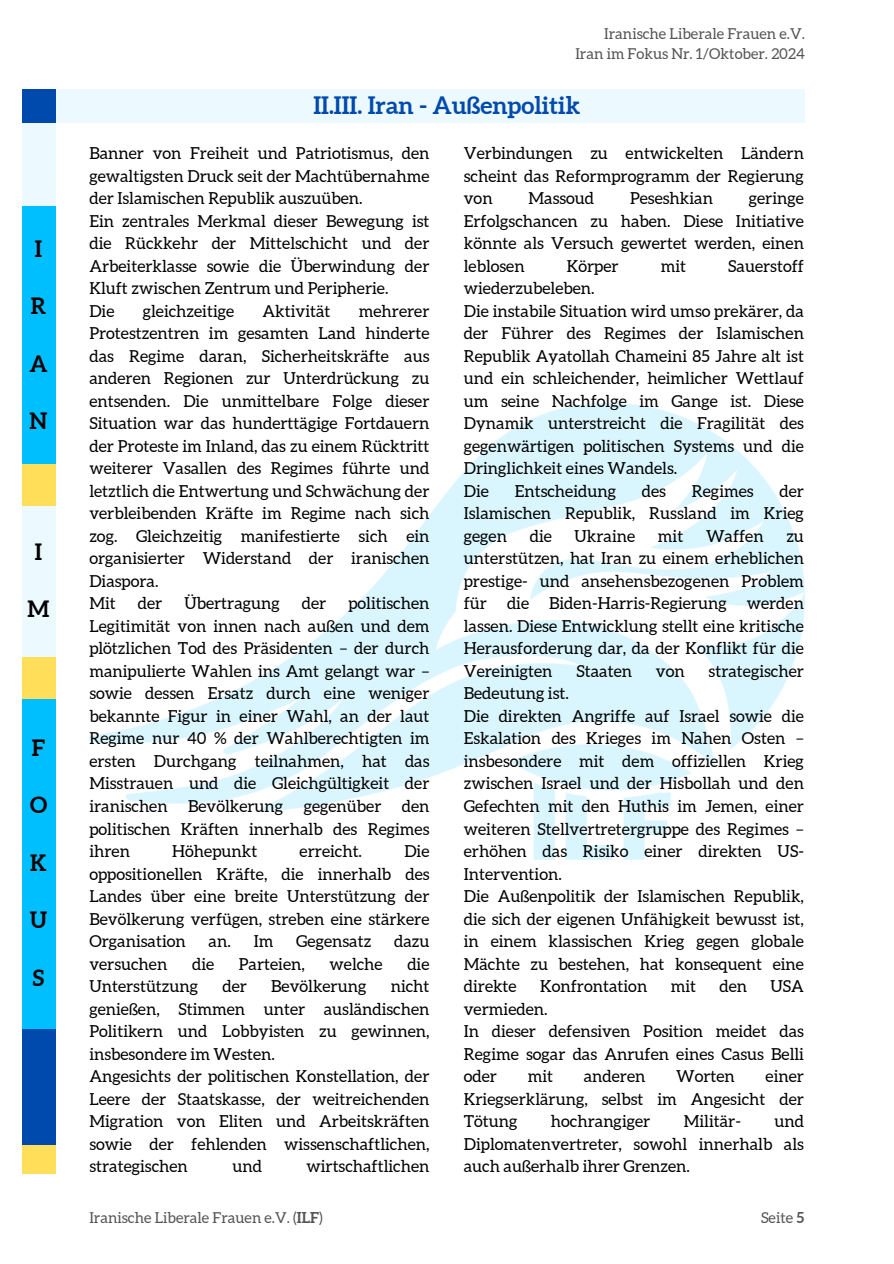
<style>
.page{position:relative;width:894px;height:1264px;background:#fff}
.page>*{position:absolute;margin:0;border:0;box-sizing:border-box;transform-origin:0 0}
.t1{font:700 24px "Aleo";color:#004aad}
.t2{font:700 22.5px "Aleo";color:#000}
.t3{font:16.5px/22.5px "Aleo";color:#000;text-align:justify}
.t4{font:15px "Aleo";color:#545454}
.s1{font-weight:700}
</style>
<div class="page">
<img style="left:89px;top:404px;width:715px;height:455px">
<div style="left:56px;top:89px;width:748px;height:34px;background:#ecfaff"></div>
<div style="left:22px;top:206px;width:33px;height:258px;background:#00bfff"></div>
<div style="left:22px;top:506px;width:33px;height:151px;background:#ecfaff"></div>
<div style="left:22px;top:698px;width:33px;height:331px;background:#00bfff"></div>
<div style="left:22px;top:123px;width:33px;height:83px;background:#ecfaff"></div>
<div style="left:22px;top:464px;width:34px;height:42px;background:#ffde59"></div>
<div style="left:22px;top:657px;width:33px;height:41px;background:#ffde59"></div>
<div style="left:22px;top:1029px;width:33px;height:116px;background:#004aad"></div>
<div style="left:22px;top:1145px;width:33px;height:29px;background:#ffde59"></div>
<div style="left:22px;top:89px;width:33px;height:34px;background:#004aad"></div>
<p class="t2" style="left:35px;top:236px;width:9px">I</p>
<p class="t2" style="left:31px;top:293px;width:17px">R</p>
<p class="t2" style="left:29px;top:350px;width:20px">A</p>
<p class="t2" style="left:30px;top:408px;width:19px">N</p>
<p class="t2" style="left:35px;top:539px;width:9px">I</p>
<p class="t2" style="left:28px;top:596px;width:23px">M</p>
<h1 class="t2" style="left:32px;top:735px;width:15px">F</h1>
<h1 class="t2" style="left:30px;top:792px;width:19px">O</h1>
<h1 class="t2" style="left:30px;top:849px;width:18px">K</h1>
<h1 class="t2" style="left:30px;top:907px;width:19px">U</h1>
<h1 class="t2" style="left:33px;top:964px;width:13px">S</h1>
<p class="t4" style="left:604px;top:25px;width:202px">Iranische Liberale Frauen e.V.</p>
<p class="t4" style="left:575px;top:46px;width:231px">Iran im Fokus Nr. 1/Oktober. 2024</p>
<p class="t1" style="left:313px;top:91px;width:268px">II.III. Iran - Außenpolitik</p>
<h1 class="t3" style="left:89px;top:142px;width:341px">Banner von Freiheit und Patriotismus, den gewaltigsten Druck seit der Machtübernahme der Islamischen Republik auszuüben.</h1>
<h1 class="t3" style="left:89px;top:209px;width:341px">Ein zentrales Merkmal dieser Bewegung ist die Rückkehr der Mittelschicht und der Arbeiterklasse sowie die Überwindung der Kluft zwischen Zentrum und Peripherie.</h1>
<h2 class="t3" style="left:89px;top:299px;width:27px">Die</h2>
<h2 class="t3" style="left:143px;top:299px;width:93px">gleichzeitige</h2>
<h2 class="t3" style="left:262px;top:299px;width:69px">Aktivität</h2>
<h2 class="t3" style="left:89px;top:299px;width:341px;text-indent:269px">mehrerer Protestzentren im gesamten Land hinderte das Regime daran, Sicherheitskräfte aus anderen Regionen zur Unterdrückung zu entsenden. Die unmittelbare Folge dieser Situation war das hunderttägige Fortdauern der Proteste im Inland, das zu einem Rücktritt weiterer Vasallen des Regimes führte und letztlich die Entwertung und Schwächung der verbleibenden Kräfte im Regime nach sich zog. Gleichzeitig manifestierte sich ein organisierter Widerstand der iranischen Diaspora.</h2>
<p class="t3" style="left:89px;top:592px;width:28px">Mit</p>
<p class="t3" style="left:138px;top:592px;width:26px">der</p>
<p class="t3" style="left:184px;top:592px;width:97px">Übertragung</p>
<p class="t3" style="left:302px;top:592px;width:26px">der</p>
<p class="t3" style="left:89px;top:592px;width:341px;text-indent:259px">politischen Legitimität von innen nach außen und dem plötzlichen Tod des Präsidenten – der durch manipulierte Wahlen ins Amt gelangt war – sowie dessen Ersatz durch eine weniger bekannte Figur in einer Wahl, an der laut Regime nur 40 % der Wahlberechtigten im ersten Durchgang teilnahmen, hat das Misstrauen und die Gleichgültigkeit der iranischen Bevölkerung gegenüber den politischen Kräften innerhalb des Regimes ihren</p>
<p class="t3" style="left:172px;top:839px;width:87px">Höhepunkt</p>
<p class="t3" style="left:299px;top:839px;width:64px">erreicht.</p>
<p class="t3" style="left:89px;top:839px;width:341px;text-indent:315px">Die oppositionellen Kräfte, die innerhalb des Landes über eine breite Unterstützung der Bevölkerung verfügen, streben eine stärkere Organisation</p>
<p class="t3" style="left:208px;top:929px;width:66px">an. Im</p>
<p class="t3" style="left:296px;top:929px;width:76px">Gegensatz</p>
<p class="t3" style="left:394px;top:929px;width:37px">dazu</p>
<p class="t3" style="left:89px;top:952px;width:79px">versuchen</p>
<p class="t3" style="left:192px;top:952px;width:24px">die</p>
<p class="t3" style="left:239px;top:952px;width:67px">Parteien,</p>
<p class="t3" style="left:329px;top:952px;width:55px">welche</p>
<p class="t3" style="left:407px;top:952px;width:24px">die</p>
<p class="t3" style="left:89px;top:974px;width:110px">Unterstützung</p>
<p class="t3" style="left:222px;top:974px;width:26px">der</p>
<p class="t3" style="left:271px;top:974px;width:97px">Bevölkerung</p>
<p class="t3" style="left:89px;top:974px;width:341px;text-indent:301px">nicht genießen, Stimmen unter ausländischen Politikern und Lobbyisten zu gewinnen, insbesondere im Westen.</p>
<p class="t3" style="left:89px;top:1064px;width:341px">Angesichts der politischen Konstellation, der Leere der Staatskasse, der weitreichenden Migration von Eliten und Arbeitskräften sowie der fehlenden wissenschaftlichen, strategischen</p>
<p class="t3" style="left:232px;top:1154px;width:31px">und</p>
<p class="t3" style="left:306px;top:1154px;width:124px">wirtschaftlichen</p>
<p class="t3" style="left:463px;top:142px;width:341px">Verbindungen zu entwickelten Ländern scheint das Reformprogramm der Regierung von</p>
<p class="t3" style="left:528px;top:187px;width:67px">Massoud</p>
<p class="t3" style="left:630px;top:187px;width:84px">Peseshkian</p>
<p class="t3" style="left:463px;top:187px;width:341px;text-indent:285px">geringe Erfolgschancen zu haben. Diese Initiative könnte als Versuch gewertet werden, einen leblosen</p>
<p class="t3" style="left:566px;top:254px;width:53px">Körper</p>
<p class="t3" style="left:660px;top:254px;width:27px">mit</p>
<p class="t3" style="left:728px;top:254px;width:77px">Sauerstoff</p>
<p class="t3" style="left:463px;top:277px;width:132px">wiederzubeleben.</p>
<p class="t3" style="left:463px;top:299px;width:341px">Die instabile Situation wird umso prekärer, da der Führer des Regimes der Islamischen Republik Ayatollah Chameini 85 Jahre alt ist und ein schleichender, heimlicher Wettlauf um seine Nachfolge im Gange ist. Diese Dynamik unterstreicht die Fragilität des gegenwärtigen politischen Systems und die Dringlichkeit eines Wandels.</p>
<p class="t3" style="left:463px;top:479px;width:27px">Die</p>
<p class="t3" style="left:514px;top:479px;width:103px">Entscheidung</p>
<p class="t3" style="left:641px;top:479px;width:26px">des</p>
<p class="t3" style="left:691px;top:479px;width:63px">Regimes</p>
<p class="t3" style="left:463px;top:479px;width:341px;text-indent:315px">der Islamischen Republik, Russland im Krieg gegen</p>
<p class="t3" style="left:529px;top:524px;width:24px">die</p>
<p class="t3" style="left:574px;top:524px;width:62px">Ukraine</p>
<p class="t3" style="left:657px;top:524px;width:27px">mit</p>
<p class="t3" style="left:705px;top:524px;width:59px">Waffen</p>
<p class="t3" style="left:463px;top:524px;width:341px;text-indent:322px">zu unterstützen, hat Iran zu einem erheblichen prestige- und ansehensbezogenen Problem für die Biden-Harris-Regierung werden lassen. Diese Entwicklung stellt eine kritische Herausforderung dar, da der Konflikt für die Vereinigten</p>
<p class="t3" style="left:576px;top:659px;width:57px">Staaten</p>
<p class="t3" style="left:655px;top:659px;width:30px">von</p>
<p class="t3" style="left:708px;top:659px;width:97px">strategischer</p>
<p class="t3" style="left:463px;top:682px;width:107px">Bedeutung ist.</p>
<p class="t3" style="left:463px;top:704px;width:341px">Die direkten Angriffe auf Israel sowie die Eskalation des Krieges im Nahen Osten – insbesondere mit dem offiziellen Krieg zwischen Israel und der Hisbollah und den Gefechten mit den Huthis im Jemen, einer weiteren Stellvertretergruppe des Regimes – erhöhen das Risiko einer direkten US-Intervention.</p>
<p class="t3" style="left:463px;top:884px;width:341px">Die Außenpolitik der Islamischen Republik, die sich der eigenen Unfähigkeit bewusst ist, in einem klassischen Krieg gegen globale Mächte zu bestehen, hat konsequent eine direkte</p>
<p class="t3" style="left:540px;top:974px;width:109px">Konfrontation</p>
<p class="t3" style="left:670px;top:974px;width:27px">mit</p>
<p class="t3" style="left:719px;top:974px;width:29px">den</p>
<p class="t3" style="left:770px;top:974px;width:35px">USA</p>
<p class="t3" style="left:463px;top:997px;width:85px">vermieden.</p>
<p class="t3" style="left:463px;top:1019px;width:341px">In dieser defensiven Position meidet das Regime sogar das Anrufen eines Casus Belli oder</p>
<p class="t3" style="left:527px;top:1064px;width:27px">mit</p>
<p class="t3" style="left:583px;top:1064px;width:63px">anderen</p>
<p class="t3" style="left:676px;top:1064px;width:60px">Worten</p>
<p class="t3" style="left:463px;top:1064px;width:341px;text-indent:301px">einer Kriegserklärung, selbst im Angesicht der Tötung</p>
<p class="t3" style="left:463px;top:1109px;width:341px;text-indent:310px">und Diplomatenvertreter, sowohl innerhalb als auch außerhalb ihrer Grenzen.</p>
<p class="t3" style="left:550px;top:1109px;width:101px">hochrangiger</p>
<p class="t3" style="left:683px;top:1109px;width:59px">Militär-</p>
<p class="t4" style="left:89px;top:1209px;width:235px">Iranische Liberale Frauen e.V. (<span class="s1">ILF</span>)</p>
<p class="t4" style="left:760px;top:1209px;width:45px">Seite <span class="s1">5</span></p>
</div>
